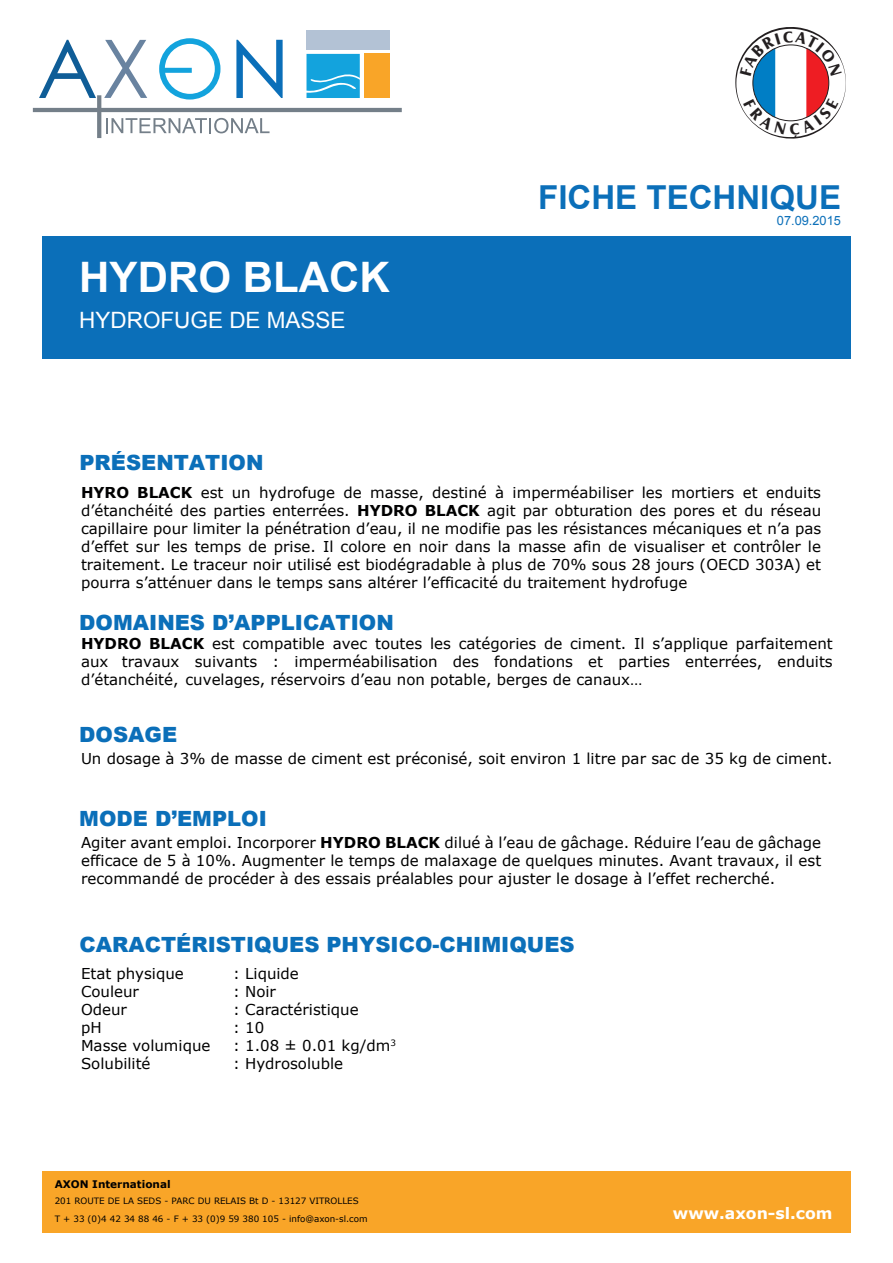
<style>
.page{position:relative;width:893px;height:1263px;background:#fff}
.page>*{position:absolute;margin:0;border:0;box-sizing:border-box;transform-origin:0 0}
.t1{font:700 42px "Arial";color:#fff}
.t2{font:700 33px "Arial";color:#0b6fb9}
.t3{font:22.5px "Arial";color:#fff}
.t4{font:900 21px "Arial";color:#0b6fb9}
.t5{font:700 15.75px "Verdana";color:#fff}
.t6{font:15px/18px "Verdana";color:#000001;text-align:justify}
.t7{font:12.75px "Arial";color:#0b6fb9}
.t8{font:700 10.5px "Verdana";color:#000001}
.t9{font:8.7px/18px "Verdana";color:#000001}
.s1{font-weight:700}
</style>
<div class="page">
<div style="left:42px;top:237px;width:809px;height:122px;background:#0b6fb9"></div>
<div style="left:42px;top:1172px;width:809px;height:61px;background:#f9a528"></div>
<svg style="left:159px;top:38px;width:61px;height:62px"></svg>
<svg style="left:39px;top:40px;width:57px;height:58px"></svg>
<svg style="left:104px;top:40px;width:43px;height:58px"></svg>
<svg style="left:236px;top:40px;width:47px;height:58px"></svg>
<div style="left:306px;top:30px;width:84px;height:20px;background:#b3c2d5"></div>
<svg style="left:306px;top:54px;width:54px;height:44px;background:#28abe0"></svg>
<div style="left:365px;top:54px;width:25px;height:44px;background:#f9a528"></div>
<hr style="left:33px;top:108px;width:369px;height:4px;background:#747f89">
<svg style="left:97px;top:95px;width:4px;height:43px"></svg>
<svg style="left:106px;top:118px;width:163px;height:15px"></svg>
<svg style="left:735px;top:27px;width:111px;height:112px"></svg>
<h1 class="t1" style="left:79px;top:249px;width:312px">HYDRO BLACK</h1>
<h3 class="t3" style="left:79px;top:306px;width:268px">HYDROFUGE DE MASSE</h3>
<h2 class="t2" style="left:538px;top:175px;width:304px">FICHE TECHNIQUE</h2>
<p class="t7" style="left:777px;top:212px;width:65px">07.09.2015</p>
<h3 class="t4" style="left:79px;top:447px;width:186px">PRÉSENTATION</h3>
<p class="t6" style="left:81px;top:483px;width:742px"><span class="s1">HYRO BLACK</span> est un hydrofuge de masse, destiné à imperméabiliser les mortiers et enduits d’étanchéité des parties enterrées. <span class="s1">HYDRO BLACK</span> agit par obturation des pores et du réseau capillaire pour limiter la pénétration d’eau, il ne modifie pas les résistances mécaniques et n’a pas d’effet sur les temps de prise. Il colore en noir dans la masse afin de visualiser et contrôler le traitement. Le traceur noir utilisé est biodégradable à plus de 70% sous 28 jours (OECD 303A) et pourra s’atténuer dans le temps sans altérer l’efficacité du traitement hydrofuge</p>
<h3 class="t4" style="left:79px;top:607px;width:316px">DOMAINES D’APPLICATION</h3>
<p class="t6" style="left:81px;top:634px;width:753px"><span class="s1">HYDRO BLACK</span> est compatible avec toutes les catégories de ciment. Il s’applique parfaitement aux travaux suivants : imperméabilisation des fondations et parties enterrées, enduits d’étanchéité, cuvelages, réservoirs d’eau non potable, berges de canaux…</p>
<h3 class="t4" style="left:79px;top:719px;width:99px">DOSAGE</h3>
<p class="t6" style="left:81px;top:749px;width:753px">Un dosage à 3% de masse de ciment est préconisé, soit environ 1 litre par sac de 35 kg de ciment.</p>
<h3 class="t4" style="left:79px;top:803px;width:189px">MODE D’EMPLOI</h3>
<p class="t6" style="left:81px;top:833px;width:742px">Agiter avant emploi. Incorporer <span class="s1">HYDRO BLACK</span> dilué à l’eau de gâchage. Réduire l’eau de gâchage efficace de 5 à 10%. Augmenter le temps de malaxage de quelques minutes. Avant travaux, il est recommandé de procéder à des essais préalables pour ajuster le dosage à l’effet recherché.</p>
<h3 class="t4" style="left:79px;top:929px;width:497px">CARACTÉRISTIQUES PHYSICO-CHIMIQUES</h3>
<p class="t6" style="left:81px;top:965px;width:131px;text-align:left">Etat physique<br>Couleur<br>Odeur<br>pH<br>Masse volumique<br>Solubilité</p>
<p class="t6" style="left:233px;top:965px;width:164px;text-align:left">: Liquide<br>: Noir<br>: Caractéristique<br>: 10<br>: 1.08 ± 0.01 kg/dm<sup>3 </sup>: Hydrosoluble</p>
<p class="t8" style="left:55px;top:1177px;width:117px">AXON International</p>
<p class="t9" style="left:55px;top:1192px;width:314px">201 ROUTE DE LA SEDS - PARC DU RELAIS Bt D - 13127 VITROLLES<br>T + 33 (0)4 42 34 88 46 - F + 33 (0)9 59 380 105 - info@axon-sl.com</p>
<p class="t5" style="left:673px;top:1202px;width:161px">www.axon-sl.com</p>
</div>
